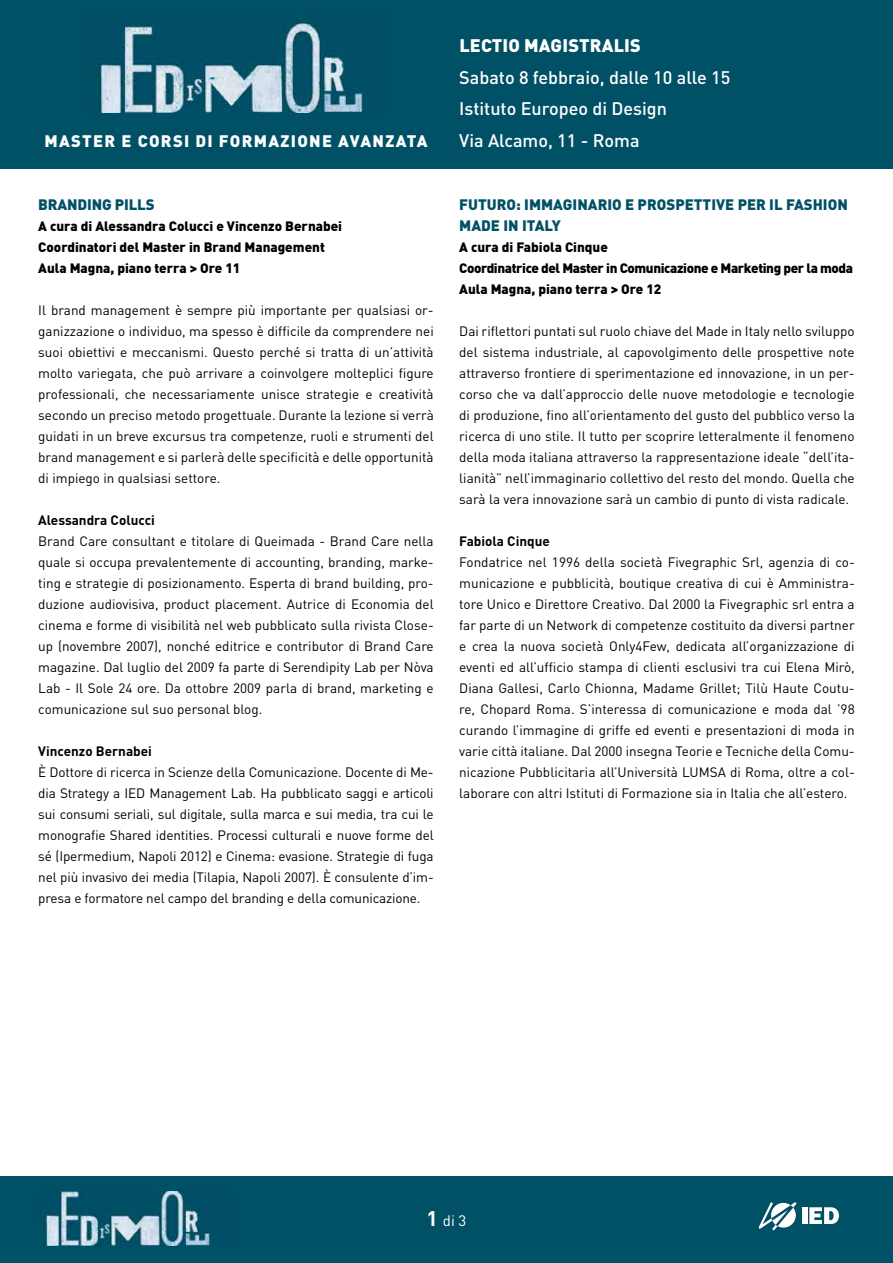
<style>
.page{position:relative;width:893px;height:1263px;background:#fff}
.page>*{position:absolute;margin:0;border:0;box-sizing:border-box;transform-origin:0 0}
.t1{font:500 18px/31.7px "DIN Pro";color:#fff}
.t2{font:900 18px "DIN Pro";color:#fff}
.t3{font:900 16.5px "DIN Pro";color:#fff}
.t4{font:900 15px/21px "DIN Pro";color:#005066}
.t5{font:15px "DIN Pro";color:#fff}
.t6{font:13.5px/21px "DIN Pro";color:#000;text-align:justify}
.t7{font:900 13.5px/21px "DIN Pro";color:#000}
.t8{font:900 13.5px/21px "DIN Pro";letter-spacing:-.03em;color:#000}
.t9{font:700 13.5px "DIN Pro";color:#000}
.s1{font-weight:700;font-size:21px}
</style>
<div class="page">
<div style="left:0;top:0;width:893px;height:168px;background:#005066"></div>
<img style="left:96px;top:17px;width:267px;height:96px">
<div style="left:0;top:1176px;width:893px;height:87px;background:#005066"></div>
<img style="left:44px;top:1191px;width:166px;height:54px">
<svg style="left:759px;top:1202px;width:37px;height:28px"></svg>
<div style="left:802px;top:1207px;width:5px;height:17px;background:#fff"></div>
<svg style="left:809px;top:1207px;width:30px;height:17px"></svg>
<p class="t3" style="left:44px;top:130px;width:13px">master</p>
<p class="t3" style="left:122px;top:130px;width:28px">e corsi</p>
<p class="t3" style="left:196px;top:130px;width:37px">di forma</p>
<p class="t3" style="left:280px;top:130px;width:22px">zione</p>
<p class="t3" style="left:338px;top:130px;width:13px">avan</p>
<p class="t3" style="left:385px;top:130px;width:22px">zata</p>
<p class="t4" style="left:38px;top:193px;width:118px">BRANDING PILLS</p>
<p class="t7" style="left:38px;top:215px;width:305px">A cura di Alessandra Colucci e Vincenzo Bernabei<br>Coordinatori del Master in Brand Management<br>Aula Magna, piano terra &gt; Ore 11</p>
<p class="t6" style="left:38px;top:299px;width:397px">Il brand management è sempre più importante per qualsiasi or&shy;ganizzazione o individuo, ma spesso è difficile da comprendere nei suoi obiettivi e meccanismi. Questo perché si tratta di un’attività molto variegata, che può arrivare a coinvolgere molteplici figure professionali, che necessariamente unisce strategie e creatività secondo un preciso metodo progettuale. Durante la lezione si verrà guidati in un breve excursus tra competenze, ruoli e strumenti del brand management e si parlerà delle specificità e delle opportunità di impiego in qualsiasi settore.</p>
<p class="t9" style="left:38px;top:511px;width:118px">Alessandra Colucci</p>
<p class="t6" style="left:38px;top:530px;width:397px">Brand Care consultant e titolare di Queimada - Brand Care nella quale si occupa prevalentemente di accounting, branding, marke&shy;ting e strategie di posizionamento. Esperta di brand building, pro&shy;duzione audiovisiva, product placement. Autrice di Economia del cinema e forme di visibilità nel web pubblicato sulla rivista Close&shy;up (novembre 2007), nonché editrice e contributor di Brand Care magazine. Dal luglio del 2009 fa parte di Serendipity Lab per Nòva Lab - Il Sole 24 ore. Da ottobre 2009 parla di brand, marketing e comunicazione sul suo personal blog.</p>
<p class="t9" style="left:38px;top:742px;width:115px">Vincenzo Bernabei</p>
<p class="t6" style="left:38px;top:761px;width:397px">È Dottore di ricerca in Scienze della Comunicazione. Docente di Me&shy;dia Strategy a IED Management Lab. Ha pubblicato saggi e articoli sui consumi seriali, sul digitale, sulla marca e sui media, tra cui le monografie Shared identities. Processi culturali e nuove forme del sé (Ipermedium, Napoli 2012) e Cinema: evasione. Strategie di fuga nel più invasivo dei media (Tilapia, Napoli 2007). È consulente d’im&shy;presa e formatore nel campo del branding e della comunicazione.</p>
<h1 class="t2" style="left:459px;top:33px;width:22px">Lectio</h1>
<h1 class="t2" style="left:524px;top:33px;width:26px">Magistralis</h1>
<h1 class="t1" style="left:459px;top:61px;width:273px">Sabato 8 febbraio, dalle 10 alle 15<br>Istituto Europeo di Design<br>Via Alcamo, 11 - Roma</h1>
<p class="t4" style="left:459px;top:193px;width:390px">FUTURO: IMMAGINARIO E PROSPETTIVE PER IL FASHION<br>MADE IN ITALY</p>
<p class="t8" style="left:459px;top:236px;width:395px">A cura di Fabiola Cinque<br>Coordinatrice del Master in Comunicazione e Marketing per la moda<br>Aula Magna, piano terra &gt; Ore 12</p>
<p class="t6" style="left:459px;top:320px;width:397px">Dai riflettori puntati sul ruolo chiave del Made in Italy nello sviluppo del sistema industriale, al capovolgimento delle prospettive note attraverso frontiere di sperimentazione ed innovazione, in un per&shy;corso che va dall’approccio delle nuove metodologie e tecnologie di produzione, fino all’orientamento del gusto del pubblico verso la ricerca di uno stile. Il tutto per scoprire letteralmente il fenomeno della moda italiana attraverso la rappresentazione ideale “dell’ita&shy;lianità” nell’immaginario collettivo del resto del mondo. Quella che sarà la vera innovazione sarà un cambio di punto di vista radicale.</p>
<p class="t9" style="left:459px;top:532px;width:92px">Fabiola Cinque</p>
<p class="t6" style="left:459px;top:551px;width:397px">Fondatrice nel 1996 della società Fivegraphic Srl, agenzia di co&shy;municazione e pubblicità, boutique creativa di cui è Amministra&shy;tore Unico e Direttore Creativo. Dal 2000 la Fivegraphic srl entra a far parte di un Network di competenze costituito da diversi partner e crea la nuova società Only4Few, dedicata all’organizzazione di eventi ed all’ufficio stampa di clienti esclusivi tra cui Elena Mirò, Diana Gallesi, Carlo Chionna, Madame Grillet; Tilù Haute Coutu&shy;re, Chopard Roma. S’interessa di comunicazione e moda dal ’98 curando l’immagine di griffe ed eventi e presentazioni di moda in varie città italiane. Dal 2000 insegna Teorie e Tecniche della Comu&shy;nicazione Pubblicitaria all’Università LUMSA di Roma, oltre a col&shy;laborare con altri Istituti di Formazione sia in Italia che all’estero.</p>
<p class="t5" style="left:427px;top:1210px;width:41px"><span class="s1">1</span> di 3</p>
</div>
